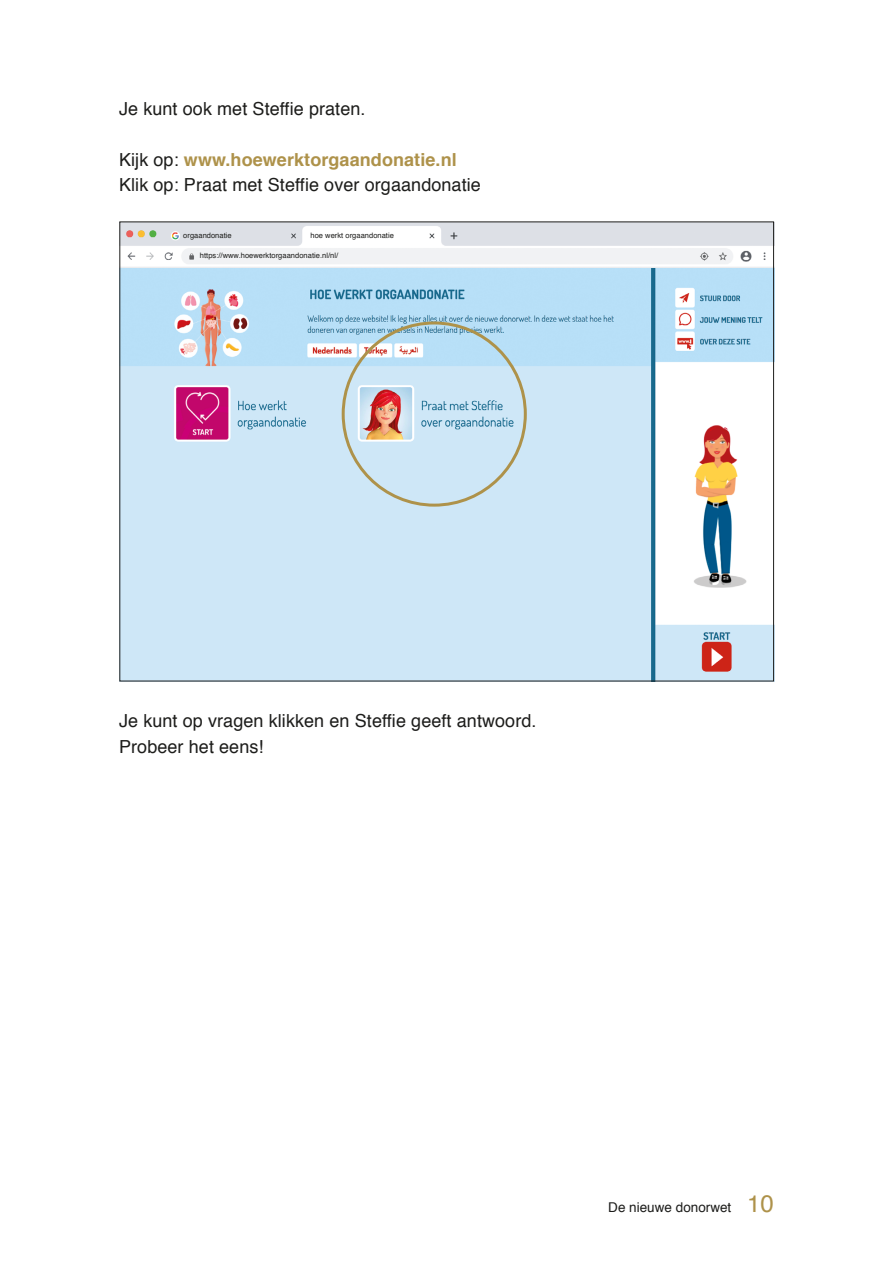
<style>
.page{position:relative;width:893px;height:1263px;background:#fff}
.page>*{position:absolute;margin:0;border:0;box-sizing:border-box;transform-origin:0 0}
.t1{font:18px/25.5px "Helvetica";letter-spacing:.005em;color:#1d1d1b}
.t2{font:13.5px "Helvetica";color:#1d1d1b}
.t3{font:7.5px "Helvetica";letter-spacing:.005em;color:#1d1d1b}
.s1{font-weight:700;color:#ae924a}
.s2{font-size:24px;color:#ae924a}
</style>
<div class="page">
<img style="left:121px;top:267px;width:651px;height:412px">
<svg style="left:121px;top:223px;width:651px;height:41px"></svg>
<p class="t1" style="left:119px;top:96px;width:248px">Je kunt ook met Steffie praten.</p>
<p class="t1" style="left:119px;top:147px;width:363px">Kijk op: <span class="s1">www.hoewerktorgaandonatie.nl<br></span>Klik op: Praat met Steffie over orgaandonatie</p>
<p class="t3" style="left:183px;top:230px;width:50px">orgaandonatie</p>
<p class="t3" style="left:311px;top:230px;width:85px">hoe werkt orgaandonatie</p>
<p class="t3" style="left:200px;top:250px;width:140px">https://www.hoewerktorgaandonatie.nl/nl/</p>
<p class="t1" style="left:119px;top:709px;width:419px">Je kunt op vragen klikken en Steffie geeft antwoord.<br>Probeer het eens!</p>
<p class="t2" style="left:608px;top:1197px;width:167px">De nieuwe donorwet <span class="s2">10</span></p>
</div>
